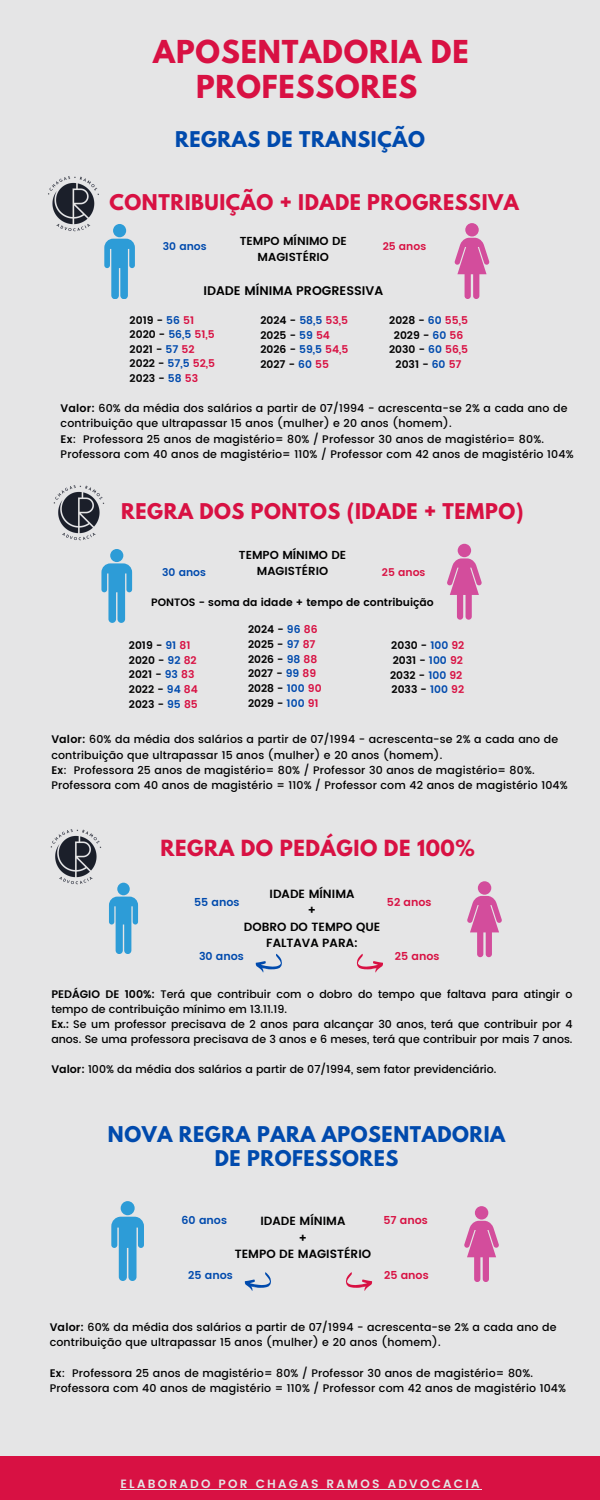
<style>
.page{position:relative;width:600px;height:1500px;background:#e5e5e6}
.page>*{position:absolute;margin:0;border:0;box-sizing:border-box;transform-origin:0 0}
.t1{font:700 28px/35px "League Spartan";letter-spacing:.03em;color:#d81143;text-align:center}
.t2{font:700 19.7px "League Spartan";letter-spacing:.03em;color:#d81143}
.t3{font:700 19.2px "League Spartan";letter-spacing:.03em;color:#d81143}
.t4{font:700 19.2px "League Spartan";letter-spacing:.03em;color:#004aad}
.t5{font:600 12.5px "Poppins";color:#000}
.t6{font:600 12px "Poppins";letter-spacing:.185em;color:#e5e5e6}
.t7{font:600 11.9px/16.5px "Poppins";color:#000;text-align:center}
.t8{font:600 11.6px/16.1px "Poppins";color:#000;text-align:center}
.t9{font:500 11px/15.3px "Poppins";letter-spacing:.015em;color:#000}
.t10{font:600 11px "Poppins";color:#004aad}
.t11{font:600 11px "Poppins";color:#d81143}
.t12{font:600 10.7px "Poppins";color:#000}
.t13{font:600 10.7px "Poppins";color:#004aad}
.t14{font:600 10.7px "Poppins";color:#d81143}
.s1{color:#004aad}
.s2{color:#d81143}
.s3{font-weight:600}
</style>
<div class="page">
<div style="left:0;top:1456px;width:600px;height:44px;background:#d81143"></div>
<img style="left:48px;top:176px;width:51px;height:56px">
<img style="left:53px;top:485px;width:52px;height:56px">
<img style="left:50px;top:829px;width:52px;height:56px">
<svg style="left:357px;top:954px;width:26px;height:19px"></svg>
<svg style="left:256px;top:954px;width:26px;height:19px"></svg>
<svg style="left:346px;top:1272px;width:26px;height:19px"></svg>
<svg style="left:245px;top:1272px;width:26px;height:19px"></svg>
<div style="left:117px;top:883px;width:13px;height:12px;background:#2d9cd7;border-radius:50%"></div>
<svg style="left:109px;top:897px;width:29px;height:57px"></svg>
<div style="left:121px;top:1201px;width:14px;height:14px;background:#2d9cd7;border-radius:50%"></div>
<svg style="left:111px;top:1217px;width:33px;height:64px"></svg>
<div style="left:110px;top:549px;width:13px;height:13px;background:#2d9cd7;border-radius:50%"></div>
<svg style="left:101px;top:563px;width:31px;height:60px"></svg>
<div style="left:113px;top:224px;width:13px;height:13px;background:#2d9cd7;border-radius:50%"></div>
<svg style="left:104px;top:239px;width:31px;height:60px"></svg>
<div style="left:478px;top:881px;width:13px;height:14px;background:#d34d9c;border-radius:50%"></div>
<svg style="left:467px;top:896px;width:35px;height:61px"></svg>
<hr style="left:120px;top:1489px;width:362px;height:1px;background:#e5e5e6">
<div style="left:458px;top:544px;width:13px;height:13px;background:#d34d9c;border-radius:50%"></div>
<svg style="left:447px;top:558px;width:35px;height:62px"></svg>
<div style="left:465px;top:223px;width:14px;height:14px;background:#d34d9c;border-radius:50%"></div>
<svg style="left:455px;top:238px;width:34px;height:61px"></svg>
<div style="left:475px;top:1206px;width:13px;height:14px;background:#d34d9c;border-radius:50%"></div>
<svg style="left:464px;top:1221px;width:35px;height:61px"></svg>
<p class="t1" style="left:153px;top:38px;width:317px">APOSENTADORIA DE<br>PROFESSORES</p>
<p class="t4" style="left:175px;top:130px;width:251px">REGRAS DE TRANSIÇÃO</p>
<p class="t3" style="left:109px;top:193px;width:411px">CONTRIBUIÇÃO + IDADE PROGRESSIVA</p>
<p class="t8" style="left:240px;top:233px;width:109px">TEMPO MÍNIMO DE<br>MAGISTÉRIO</p>
<p class="t13" style="left:163px;top:240px;width:45px">30 anos</p>
<p class="t14" style="left:383px;top:240px;width:45px">25 anos</p>
<p class="t5" style="left:203px;top:283px;width:181px">IDADE MÍNIMA PROGRESSIVA</p>
<p class="t12" style="left:130px;top:314px;width:66px">2019 - <span class="s1">56</span> <span class="s2">51</span></p>
<p class="t12" style="left:130px;top:328px;width:87px">2020 - <span class="s1">56,5</span> <span class="s2">51,5</span></p>
<p class="t12" style="left:130px;top:343px;width:67px">2021 - <span class="s1">57</span> <span class="s2">52</span></p>
<p class="t12" style="left:130px;top:358px;width:87px">2022 - <span class="s1">57,5</span> <span class="s2">52,5</span></p>
<p class="t12" style="left:130px;top:372px;width:70px">2023 - <span class="s1">58</span> <span class="s2">53</span></p>
<p class="t12" style="left:260px;top:314px;width:89px">2024 - <span class="s1">58,5</span> <span class="s2">53,5</span></p>
<p class="t12" style="left:260px;top:329px;width:71px">2025 - <span class="s1">59</span> <span class="s2">54</span></p>
<p class="t12" style="left:260px;top:343px;width:90px">2026 - <span class="s1">59,5</span> <span class="s2">54,5</span></p>
<p class="t12" style="left:260px;top:358px;width:70px">2027 - <span class="s1">60</span> <span class="s2">55</span></p>
<p class="t12" style="left:389px;top:314px;width:80px">2028 - <span class="s1">60</span> <span class="s2">55,5</span></p>
<p class="t12" style="left:394px;top:329px;width:71px">2029 - <span class="s1">60</span> <span class="s2">56</span></p>
<p class="t12" style="left:389px;top:343px;width:80px">2030 - <span class="s1">60</span> <span class="s2">56,5</span></p>
<p class="t12" style="left:396px;top:358px;width:68px">2031 - <span class="s1">60</span> <span class="s2">57</span></p>
<p class="t9" style="left:61px;top:401px;width:508px"><span class="s3">Valor:</span> 60% da média dos salários a partir de 07/1994 - acrescenta-se 2% a cada ano de contribuição que ultrapassar 15 anos (mulher) e 20 anos (homem).</p>
<p class="t9" style="left:61px;top:431px;width:485px"><span class="s3">Ex</span>: Professora 25 anos de magistério= 80% / Professor 30 anos de magistério= 80%.</p>
<p class="t9" style="left:61px;top:446px;width:514px">Professora com 40 anos de magistério= 110% / Professor com 42 anos de magistério 104%</p>
<p class="t3" style="left:121px;top:502px;width:404px">REGRA DOS PONTOS (IDADE + TEMPO)</p>
<p class="t8" style="left:239px;top:547px;width:109px">TEMPO MÍNIMO DE<br>MAGISTÉRIO</p>
<p class="t13" style="left:162px;top:566px;width:45px">30 anos</p>
<p class="t14" style="left:382px;top:566px;width:45px">25 anos</p>
<p class="t12" style="left:151px;top:596px;width:284px">PONTOS - soma da idade + tempo de contribuição</p>
<p class="t12" style="left:129px;top:639px;width:63px">2019 - <span class="s1">91</span> <span class="s2">81</span></p>
<p class="t12" style="left:129px;top:654px;width:69px">2020 - <span class="s1">92</span> <span class="s2">82</span></p>
<p class="t12" style="left:129px;top:668px;width:67px">2021 - <span class="s1">93</span> <span class="s2">83</span></p>
<p class="t12" style="left:129px;top:683px;width:70px">2022 - <span class="s1">94</span> <span class="s2">84</span></p>
<p class="t12" style="left:129px;top:698px;width:70px">2023 - <span class="s1">95</span> <span class="s2">85</span></p>
<p class="t12" style="left:248px;top:623px;width:71px">2024 - <span class="s1">96</span> <span class="s2">86</span></p>
<p class="t12" style="left:248px;top:638px;width:69px">2025 - <span class="s1">97</span> <span class="s2">87</span></p>
<p class="t12" style="left:248px;top:653px;width:71px">2026 - <span class="s1">98</span> <span class="s2">88</span></p>
<p class="t12" style="left:248px;top:667px;width:70px">2027 - <span class="s1">99</span> <span class="s2">89</span></p>
<p class="t12" style="left:248px;top:682px;width:75px">2028 - <span class="s1">100</span> <span class="s2">90</span></p>
<p class="t12" style="left:248px;top:697px;width:72px">2029 - <span class="s1">100</span> <span class="s2">91</span></p>
<p class="t12" style="left:391px;top:639px;width:75px">2030 - <span class="s1">100</span> <span class="s2">92</span></p>
<p class="t12" style="left:393px;top:654px;width:72px">2031 - <span class="s1">100</span> <span class="s2">92</span></p>
<p class="t12" style="left:390px;top:669px;width:74px">2032 - <span class="s1">100</span> <span class="s2">92</span></p>
<p class="t12" style="left:392px;top:684px;width:74px">2033 - <span class="s1">100</span> <span class="s2">92</span></p>
<p class="t9" style="left:51px;top:732px;width:508px"><span class="s3">Valor:</span> 60% da média dos salários a partir de 07/1994 - acrescenta-se 2% a cada ano de contribuição que ultrapassar 15 anos (mulher) e 20 anos (homem).</p>
<p class="t9" style="left:51px;top:762px;width:518px"><span class="s3">Ex</span>: Professora 25 anos de magistério= 80% / Professor 30 anos de magistério= 80%.<br>Professora com 40 anos de magistério = 110% / Professor com 42 anos de magistério 104%</p>
<p class="t2" style="left:161px;top:838px;width:316px">REGRA DO PEDÁGIO DE 100%</p>
<p class="t7" style="left:270px;top:885px;width:86px">IDADE MÍNIMA</p>
<p class="t7" style="left:308px;top:902px;width:10px">+</p>
<p class="t7" style="left:244px;top:918px;width:138px">DOBRO DO TEMPO QUE<br>FALTAVA PARA:</p>
<p class="t10" style="left:194px;top:896px;width:47px">55 anos</p>
<p class="t11" style="left:387px;top:896px;width:46px">52 anos</p>
<p class="t10" style="left:199px;top:950px;width:46px">30 anos</p>
<p class="t11" style="left:395px;top:950px;width:46px">25 anos</p>
<p class="t9" style="left:51px;top:986px;width:523px"><span class="s3">PEDÁGIO DE 100%:</span> Terá que contribuir com o dobro do tempo que faltava para atingir o tempo de contribuição mínimo em 13.11.19.</p>
<p class="t9" style="left:51px;top:1016px;width:523px"><span class="s3">Ex.:</span> Se um professor precisava de 2 anos para alcançar 30 anos, terá que contribuir por 4 anos. Se uma professora precisava de 3 anos e 6 meses, terá que contribuir por mais 7 anos.</p>
<p class="t9" style="left:51px;top:1062px;width:447px"><span class="s3">Valor:</span> 100% da média dos salários a partir de 07/1994, sem fator previdenciário.</p>
<p class="t4" style="left:108px;top:1125px;width:399px">NOVA REGRA PARA APOSENTADORIA</p>
<p class="t4" style="left:215px;top:1148px;width:185px">DE PROFESSORES</p>
<p class="t7" style="left:260px;top:1213px;width:86px">IDADE MÍNIMA</p>
<p class="t7" style="left:299px;top:1229px;width:10px">+</p>
<p class="t7" style="left:235px;top:1246px;width:138px">TEMPO DE MAGISTÉRIO</p>
<p class="t10" style="left:182px;top:1214px;width:47px">60 anos</p>
<p class="t11" style="left:383px;top:1214px;width:46px">57 anos</p>
<p class="t10" style="left:188px;top:1268px;width:46px">25 anos</p>
<p class="t11" style="left:384px;top:1268px;width:46px">25 anos</p>
<p class="t9" style="left:50px;top:1320px;width:508px"><span class="s3">Valor:</span> 60% da média dos salários a partir de 07/1994 - acrescenta-se 2% a cada ano de contribuição que ultrapassar 15 anos (mulher) e 20 anos (homem).</p>
<p class="t9" style="left:50px;top:1365px;width:518px"><span class="s3">Ex</span>: Professora 25 anos de magistério= 80% / Professor 30 anos de magistério= 80%.<br>Professora com 40 anos de magistério = 110% / Professor com 42 anos de magistério 104%</p>
<p class="t6" style="left:120px;top:1477px;width:361px">ELABORADO POR CHAGAS RAMOS ADVOCACIA</p>
</div>
